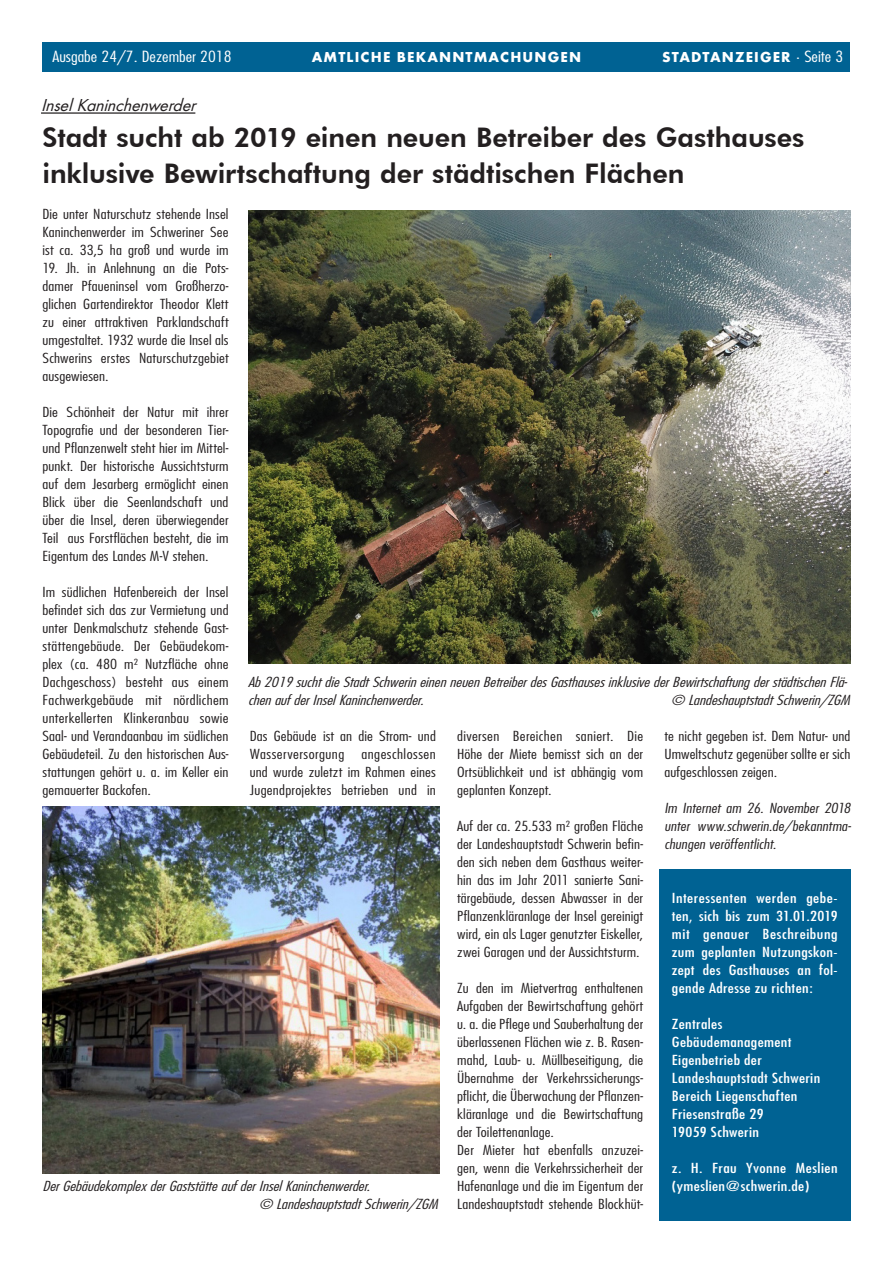
<style>
.page{position:relative;width:893px;height:1263px;background:#fff}
.page>*{position:absolute;margin:0;border:0;box-sizing:border-box;transform-origin:0 0}
.Headline_18pt{font:800 27px/36px "Futura BT";color:#231f20}
.Dachzeile{font:italic 18px "Futura TOT Boo";color:#231f20}
.t1{font:700 15px "Futura TOT";letter-spacing:.075em;color:#fff}
.t2{font:300 condensed 15px "Futura";color:#fff;scale:1.25 1}
.Fliesstext{font:300 condensed 13.5px/18px "Futura";letter-spacing:.005em;color:#231f20;text-align:justify;scale:1.25 1}
.Fliesstext-2{font:condensed 13.5px/18px "Futura";letter-spacing:.02em;color:#fff;text-align:justify;scale:1.25 1}
.Bildunterschrift{font:italic 300 condensed 13.5px/18px "Futura";color:#231f20;scale:1.25 1}
.Fliesstext-3{font:italic 300 condensed 13.5px/18px "Futura";color:#231f20;text-align:justify;scale:1.25 1}
.s1{font-family:"Futura";font-weight:300;font-stretch:condensed}
</style>
<div class="page">
<div style="left:43px;top:43px;width:807px;height:29px;background:#006293"></div>
<hr style="left:41px;top:112px;width:154px;height:2px;background:#231f20">
<img style="left:248px;top:210px;width:602px;height:453px">
<img style="left:43px;top:806px;width:396px;height:367px">
<div style="left:659px;top:869px;width:191px;height:351px;background:#006293"></div>
<p class="t2" style="left:53px;top:47px;width:145px">Ausgabe 24/7. Dezember 2018</p>
<p class="t1" style="left:312px;top:48px;width:271px">AMTLICHE BEKANNTMACHUNGEN</p>
<p class="t1" style="left:662px;top:48px;width:183px">STADTANZEIGER <span class="s1">· Seite 3</span></p>
<p class="Dachzeile" style="left:41px;top:95px;width:162px">InselKaninchenwerder</p>
<p class="Headline_18pt" style="left:43px;top:119px;width:763px">Stadt sucht ab 2019 einen neuen Betreiber des Gasthauses inklusive Bewirtschaftung der städtischen Flächen</p>
<p class="Fliesstext" style="left:43px;top:205px;width:150px">Die unter Naturschutz stehende Insel Kaninchenwerder im Schweriner See ist ca. 33,5 ha groß und wurde im</p>
<p class="Fliesstext" style="left:43px;top:259px;width:150px">19. Jh. in Anlehnung an die Pots&shy;damer Pfaueninsel vom Großherzo&shy;glichen Gartendirektor Theodor Klett zu einer attraktiven Parklandschaft umgestaltet. 1932 wurde die Insel als Schwerins erstes Naturschutzgebiet ausgewiesen.</p>
<p class="Fliesstext" style="left:43px;top:403px;width:150px">Die Schönheit der Natur mit ihrer Topografie und der besonderen Tier&shy;und Pflanzenwelt steht hier im Mittel&shy;punkt. Der historische Aussichtsturm auf dem Jesarberg ermöglicht einen Blick über die Seenlandschaft und über die Insel, deren überwiegender Teil aus Forstflächen besteht, die im Eigentum des Landes M-V stehen.</p>
<p class="Fliesstext" style="left:43px;top:583px;width:150px">Im südlichen Hafenbereich der Insel befindet sich das zur Vermietung und unter Denkmalschutz stehende Gast&shy;stättengebäude. Der Gebäudekom&shy;plex (ca. 480 m² Nutzfläche ohne Dachgeschoss) besteht aus einem Fachwerkgebäude mit nördlichem unterkellerten Klinkeranbau sowie Saal- und Verandaanbau im südlichen Gebäudeteil. Zu den historischen Aus&shy;stattungen gehört u. a. im Keller ein gemauerter Backofen.</p>
<p class="Bildunterschrift" style="left:248px;top:673px;width:483px">Ab2019suchtdieStadtSchwerineinenneuenBetreiberdesGasthausesinklusivederBewirtschaftungderstädtischenFlä&shy;chenaufderInselKaninchenwerder.</p>
<p class="Bildunterschrift" style="left:671px;top:691px;width:148px">© LandeshauptstadtSchwerin/ZGM</p>
<p class="Fliesstext" style="left:250px;top:727px;width:150px">Das Gebäude ist an die Strom- und<br>Wasserversorgung</p>
<p class="Fliesstext" style="left:457px;top:727px;width:150px">diversen Bereichen saniert. Die Höhe der Miete bemisst sich an der Ortsüblichkeit und ist abhängig vom geplanten Konzept.</p>
<p class="Fliesstext" style="left:457px;top:817px;width:150px">Auf der ca. 25.533 m² großen Fläche der Landeshauptstadt Schwerin befin&shy;den sich neben dem Gasthaus weiter&shy;hin das im Jahr 2011 sanierte Sani&shy;tärgebäude, dessen Abwasser in der Pflanzenkläranlage der Insel gereinigt wird, ein als Lager genutzter Eiskeller, zwei Garagen und der Aussichtsturm.</p>
<p class="Fliesstext" style="left:457px;top:979px;width:150px">Zu den im Mietvertrag enthaltenen Aufgaben der Bewirtschaftung gehört u. a. die Pflege und Sauberhaltung der überlassenen Flächen wie z. B. Rasen&shy;mahd, Laub- u. Müllbeseitigung, die Übernahme der Verkehrssicherungs&shy;pflicht, die Überwachung der Pflanzen&shy;kläranlage und die Bewirtschaftung der Toilettenanlage.</p>
<p class="Fliesstext" style="left:457px;top:1141px;width:150px">Der Mieter hat ebenfalls anzuzei&shy;gen, wenn die Verkehrssicherheit der Hafenanlage und die im Eigentum der Landeshauptstadt stehende Blockhüt-</p>
<p class="Fliesstext" style="left:664px;top:727px;width:150px">te nicht gegeben ist. Dem Natur- und Umweltschutz gegenüber sollte er sich aufgeschlossen zeigen.</p>
<p class="Fliesstext-3" style="left:664px;top:799px;width:152px">Im Internet am 26. November 2018 unter www.schwerin.de/bekanntma&shy;chungen veröffentlicht.</p>
<p class="Fliesstext" style="left:250px;top:745px;width:150px;text-indent:112px">angeschlossen und wurde zuletzt im Rahmen eines Jugendprojektes betrieben und in</p>
<p class="Fliesstext-2" style="left:672px;top:889px;width:134px">Interessenten werden gebe&shy;ten, sich bis zum 31.01.2019 mit genauer Beschreibung zum geplanten Nutzungskon&shy;zept des Gasthauses an fol&shy;gende Adresse zu richten:</p>
<p class="Fliesstext-2" style="left:672px;top:1015px;width:42px">Zentrales</p>
<p class="Fliesstext-2" style="left:672px;top:1033px;width:97px">Gebäudemanagement</p>
<p class="Fliesstext-2" style="left:672px;top:1051px;width:74px">Eigenbetrieb der</p>
<p class="Fliesstext-2" style="left:672px;top:1069px;width:120px">Landeshauptstadt Schwerin</p>
<p class="Fliesstext-2" style="left:672px;top:1087px;width:102px">Bereich Liegenschaften</p>
<p class="Fliesstext-2" style="left:672px;top:1105px;width:75px">Friesenstraße 29</p>
<p class="Fliesstext-2" style="left:672px;top:1123px;width:71px">19059 Schwerin</p>
<p class="Fliesstext-2" style="left:672px;top:1159px;width:134px">z. H. Frau Yvonne Meslien</p>
<p class="Bildunterschrift" style="left:43px;top:1177px;width:267px">DerGebäudekomplexderGaststätteaufderInselKaninchenwerder.</p>
<p class="Fliesstext-2" style="left:672px;top:1177px;width:112px">(ymeslien@schwerin.de)</p>
<p class="Bildunterschrift" style="left:259px;top:1195px;width:148px">© LandeshauptstadtSchwerin/ZGM</p>
</div>
